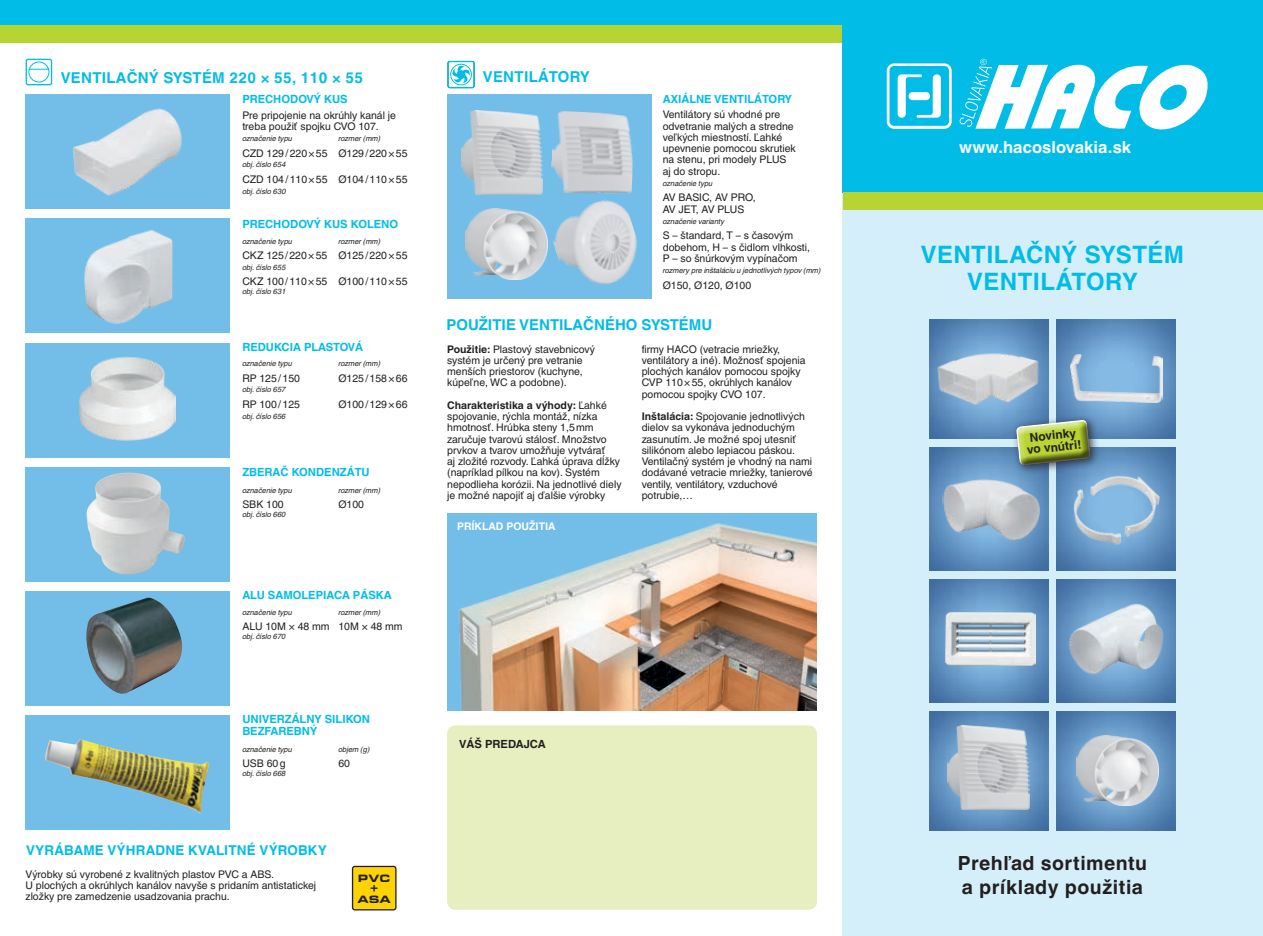
<style>
.page{position:relative;width:1263px;height:936px;background:#fff}
.page>*{position:absolute;margin:0;border:0;box-sizing:border-box;transform-origin:0 0}
.t1{font:700 24px/27px "Helvetica World";letter-spacing:.015em;color:#02bce8;text-align:center}
.t2{font:700 19.5px/24px "Helvetica World";letter-spacing:.025em;color:#231f20}
.t3{font:700 16.5px "Helvetica World";letter-spacing:.005em;color:#fff}
.t4{font:700 15px "Helvetica World";letter-spacing:.02em;color:#02bce8}
.t5{font:700 15px "Helvetica World";color:#02bce8}
.t6{font:700 13.5px "Helvetica World";letter-spacing:.01em;color:#02bce8}
.t7{font:700 12px/12px "Helvetica World";color:#231f20;text-align:center}
.t8{font:700 11.25px/11.2px "Helvetica World";color:#02bce8}
.t9{font:700 11.25px "Helvetica World";color:#231f20}
.t10{font:900 expanded 10.95px/20.4px "Eurostile TOT";color:#231f20}
.t11{font:10.5px/11.2px "Helvetica World";color:#231f20}
.t12{font:700 10.5px "Helvetica World";color:#fff}
.t13{font:italic 7.5px "Helvetica World";color:#231f20}
.s1{font-weight:700}
</style>
<div class="page">
<div style="left:842px;top:184px;width:421px;height:751px;background:#d4eff9"></div>
<div style="left:842px;top:21px;width:421px;height:172px;background:#02bce8"></div>
<svg style="left:959px;top:59px;width:249px;height:71px"></svg>
<svg style="left:887px;top:63px;width:65px;height:66px"></svg>
<img style="left:929px;top:579px;width:119px;height:123px">
<img style="left:1057px;top:319px;width:119px;height:119px">
<img style="left:1057px;top:579px;width:119px;height:123px">
<img style="left:929px;top:447px;width:119px;height:123px">
<img style="left:1057px;top:447px;width:119px;height:123px">
<img style="left:1057px;top:711px;width:119px;height:119px">
<img style="left:1070px;top:354px;width:92px;height:48px">
<img style="left:932px;top:333px;width:114px;height:92px">
<img style="left:1073px;top:467px;width:89px;height:85px">
<img style="left:942px;top:477px;width:99px;height:64px">
<img style="left:1066px;top:600px;width:104px;height:83px">
<div style="left:0;top:0;width:1263px;height:26px;background:#02bce8"></div>
<div style="left:26px;top:94px;width:204px;height:115px;background:#73bde9"></div>
<img style="left:72px;top:108px;width:110px;height:88px">
<div style="left:26px;top:218px;width:204px;height:115px;background:#73bde9"></div>
<img style="left:84px;top:229px;width:89px;height:95px">
<div style="left:26px;top:342px;width:204px;height:115px;background:#73bde9"></div>
<img style="left:80px;top:356px;width:95px;height:85px">
<div style="left:26px;top:467px;width:204px;height:114px;background:#73bde9"></div>
<img style="left:86px;top:472px;width:99px;height:103px">
<div style="left:26px;top:591px;width:204px;height:114px;background:#73bde9"></div>
<img style="left:86px;top:597px;width:97px;height:97px">
<div style="left:26px;top:715px;width:204px;height:115px;background:#73bde9"></div>
<img style="left:45px;top:739px;width:165px;height:74px">
<svg style="left:352px;top:865px;width:44px;height:45px"></svg>
<div style="left:447px;top:513px;width:369px;height:198px;background:#73bde9"></div>
<img style="left:458px;top:523px;width:358px;height:188px">
<div style="left:447px;top:725px;width:370px;height:184px;background:#e7efc1;border-radius:9px"></div>
<div style="left:1010px;top:414px;width:90px;height:61px;background:#231f20;opacity:.75"></div>
<svg style="left:1006px;top:411px;width:85px;height:56px"></svg>
<img style="left:945px;top:612px;width:90px;height:53px">
<div style="left:843px;top:193px;width:420px;height:17px;background:#b8d432"></div>
<div style="left:0;top:26px;width:842px;height:17px;background:#b8d432"></div>
<div style="left:26px;top:59px;width:26px;height:26px;border:1px solid #02bce8;border-radius:2px"></div>
<svg style="left:28px;top:61px;width:22px;height:22px"></svg>
<img style="left:1076px;top:735px;width:83px;height:70px">
<img style="left:948px;top:725px;width:82px;height:84px">
<div style="left:448px;top:94px;width:204px;height:205px;background:#73bde9"></div>
<div style="left:448px;top:61px;width:26px;height:27px;border:1px solid #00455e;border-radius:2px"></div>
<div style="left:447px;top:61px;width:28px;height:27px;border:1px solid #02bce8;border-radius:2px"></div>
<div style="left:450px;top:64px;width:22px;height:21px;border:1px solid #02bce8;border-radius:50%"></div>
<svg style="left:452px;top:66px;width:18px;height:17px"></svg>
<img style="left:553px;top:199px;width:84px;height:86px">
<img style="left:465px;top:209px;width:83px;height:70px">
<img style="left:461px;top:110px;width:82px;height:84px">
<img style="left:551px;top:111px;width:82px;height:83px">
<h3 class="t4" style="left:61px;top:69px;width:304px">VENTILAČNÝ SYSTÉM 220 × 55, 110 × 55</h3>
<p class="t8" style="left:242px;top:94px;width:107px">PRECHODOVÝ KUS</p>
<p class="t11" style="left:242px;top:110px;width:155px">Pre pripojenie na okrúhly kanál je treba použiť spojku CVO 107.</p>
<p class="t13" style="left:242px;top:134px;width:51px">označenie typu</p>
<p class="t13" style="left:338px;top:134px;width:44px">rozmer (mm)</p>
<p class="t11" style="left:242px;top:148px;width:167px">CZD 129/220×55 Ø129/220×55</p>
<p class="t13" style="left:242px;top:160px;width:45px">obj. číslo 654</p>
<p class="t11" style="left:242px;top:174px;width:167px">CZD 104/110×55 Ø104/110×55</p>
<p class="t13" style="left:242px;top:186px;width:45px">obj. číslo 630</p>
<p class="t8" style="left:242px;top:218px;width:157px">PRECHODOVÝ KUS KOLENO</p>
<p class="t13" style="left:242px;top:237px;width:51px">označenie typu</p>
<p class="t13" style="left:338px;top:237px;width:44px">rozmer (mm)</p>
<p class="t11" style="left:242px;top:250px;width:167px">CKZ 125/220×55 Ø125/220×55</p>
<p class="t13" style="left:242px;top:263px;width:45px">obj. číslo 655</p>
<p class="t11" style="left:242px;top:276px;width:167px">CKZ 100/110×55 Ø100/110×55</p>
<p class="t13" style="left:242px;top:287px;width:45px">obj. číslo 631</p>
<p class="t8" style="left:242px;top:341px;width:122px">REDUKCIA PLASTOVÁ</p>
<p class="t13" style="left:242px;top:359px;width:51px">označenie typu</p>
<p class="t13" style="left:338px;top:359px;width:44px">rozmer (mm)</p>
<p class="t11" style="left:242px;top:373px;width:59px">RP 125/150</p>
<p class="t11" style="left:338px;top:373px;width:71px">Ø125/158×66</p>
<p class="t13" style="left:242px;top:385px;width:45px">obj. číslo 657</p>
<p class="t11" style="left:242px;top:399px;width:59px">RP 100/125</p>
<p class="t11" style="left:338px;top:399px;width:71px">Ø100/129×66</p>
<p class="t13" style="left:242px;top:411px;width:45px">obj. číslo 656</p>
<p class="t8" style="left:242px;top:466px;width:129px">ZBERAČ KONDENZÁTU</p>
<p class="t13" style="left:242px;top:485px;width:51px">označenie typu</p>
<p class="t13" style="left:338px;top:485px;width:44px">rozmer (mm)</p>
<p class="t11" style="left:242px;top:499px;width:43px">SBK 100</p>
<p class="t11" style="left:338px;top:499px;width:27px">Ø100</p>
<p class="t13" style="left:242px;top:510px;width:45px">obj. číslo 660</p>
<p class="t8" style="left:242px;top:589px;width:151px">ALU SAMOLEPIACA PÁSKA</p>
<p class="t13" style="left:242px;top:607px;width:51px">označenie typu</p>
<p class="t13" style="left:338px;top:607px;width:44px">rozmer (mm)</p>
<p class="t11" style="left:242px;top:621px;width:162px">ALU 10M × 48 mm 10M × 48 mm</p>
<p class="t13" style="left:242px;top:632px;width:45px">obj. číslo 670</p>
<p class="t8" style="left:242px;top:713px;width:129px">UNIVERZÁLNY SILIKON<br>BEZFAREBNÝ</p>
<p class="t13" style="left:242px;top:744px;width:51px">označenie typu</p>
<p class="t13" style="left:338px;top:744px;width:33px">objem (g)</p>
<p class="t11" style="left:242px;top:757px;width:45px">USB 60g</p>
<p class="t11" style="left:338px;top:757px;width:13px">60</p>
<p class="t13" style="left:242px;top:769px;width:45px">obj. číslo 668</p>
<p class="t6" style="left:26px;top:842px;width:302px">VYRÁBAME VÝHRADNE KVALITNÉ VÝROBKY</p>
<p class="t11" style="left:26px;top:868px;width:292px">Výrobky sú vyrobené z kvalitných plastov PVC a ABS.<br>U plochých a okrúhlych kanálov navyše s pridaním antistatickej zložky pre zamedzenie usadzovania prachu.</p>
<p class="t10" style="left:358px;top:868px;width:35px">PVC<br>ASA</p>
<p class="t10" style="left:369px;top:878px;width:12px">+</p>
<h3 class="t4" style="left:483px;top:68px;width:108px">VENTILÁTORY</h3>
<p class="t8" style="left:663px;top:93px;width:131px">AXIÁLNE VENTILÁTORY</p>
<p class="t11" style="left:663px;top:109px;width:134px">Ventilátory sú vhodné pre odvetranie malých a stredne veľkých miestností. Ľahké upevnenie pomocou skrutiek na stenu, pri modely PLUS aj do stropu.</p>
<p class="t13" style="left:663px;top:179px;width:51px">označenie typu</p>
<p class="t11" style="left:663px;top:192px;width:94px">AV BASIC, AV PRO,<br>AV JET, AV PLUS</p>
<p class="t13" style="left:663px;top:217px;width:63px">označenie varianty</p>
<p class="t11" style="left:663px;top:230px;width:149px">S – štandard, T – s časovým dobehom, H – s čidlom vlhkosti,<br>P – so šnúrkovým vypínačom</p>
<p class="t13" style="left:663px;top:266px;width:160px">rozmery pre inštaláciu u jednotlivých typov (mm)</p>
<p class="t11" style="left:663px;top:279px;width:90px">Ø150, Ø120, Ø100</p>
<h3 class="t5" style="left:446px;top:316px;width:267px">POUŽITIE VENTILAČNÉHO SYSTÉMU</h3>
<p class="t11" style="left:447px;top:343px;width:149px"><span class="s1">Použitie:</span> Plastový stavebnicový systém je určený pre vetranie menších priestorov (kuchyne, kúpeľne, WC a podobne).</p>
<p class="t11" style="left:447px;top:399px;width:176px"><span class="s1">Charakteristika a výhody:</span> Ľahké spojovanie, rýchla montáž, nízka hmotnosť. Hrúbka steny 1,5mm zaručuje tvarovú stálosť. Množstvo prvkov a tvarov umožňuje vytvárať<br>aj zložité rozvody. Ľahká úprava dĺžky (napríklad pílkou na kov). Systém nepodlieha korózii. Na jednotlivé diely je možné napojiť aj ďalšie výrobky</p>
<p class="t12" style="left:457px;top:520px;width:100px">PRÍKLAD POUŽITIA</p>
<p class="t11" style="left:642px;top:343px;width:165px">firmy HACO (vetracie mriežky, ventilátory a iné). Možnosť spojenia plochých kanálov pomocou spojky<br>CVP 110×55, okrúhlych kanálov pomocou spojky CVO 107.</p>
<p class="t11" style="left:642px;top:411px;width:173px"><span class="s1">Inštalácia:</span> Spojovanie jednotlivých dielov sa vykonáva jednoduchým zasunutím. Je možné spoj utesniť silikónom alebo lepiacou páskou.<br>Ventilačný systém je vhodný na nami dodávané vetracie mriežky, tanierové ventily, ventilátory, vzduchové potrubie,…</p>
<p class="t9" style="left:459px;top:737px;width:88px">VÁŠ PREDAJCA</p>
<h3 class="t3" style="left:959px;top:138px;width:173px">www.hacoslovakia.sk</h3>
<h1 class="t1" style="left:921px;top:241px;width:265px">VENTILAČNÝ SYSTÉM<br>VENTILÁTORY</h1>
<p class="t7" style="left:1025px;top:432px;width:56px;rotate:-6deg">Novinky vo vnútri!</p>
<h2 class="t2" style="left:958px;top:851px;width:191px">Prehľad sortimentu a príklady použitia</h2>
</div>
